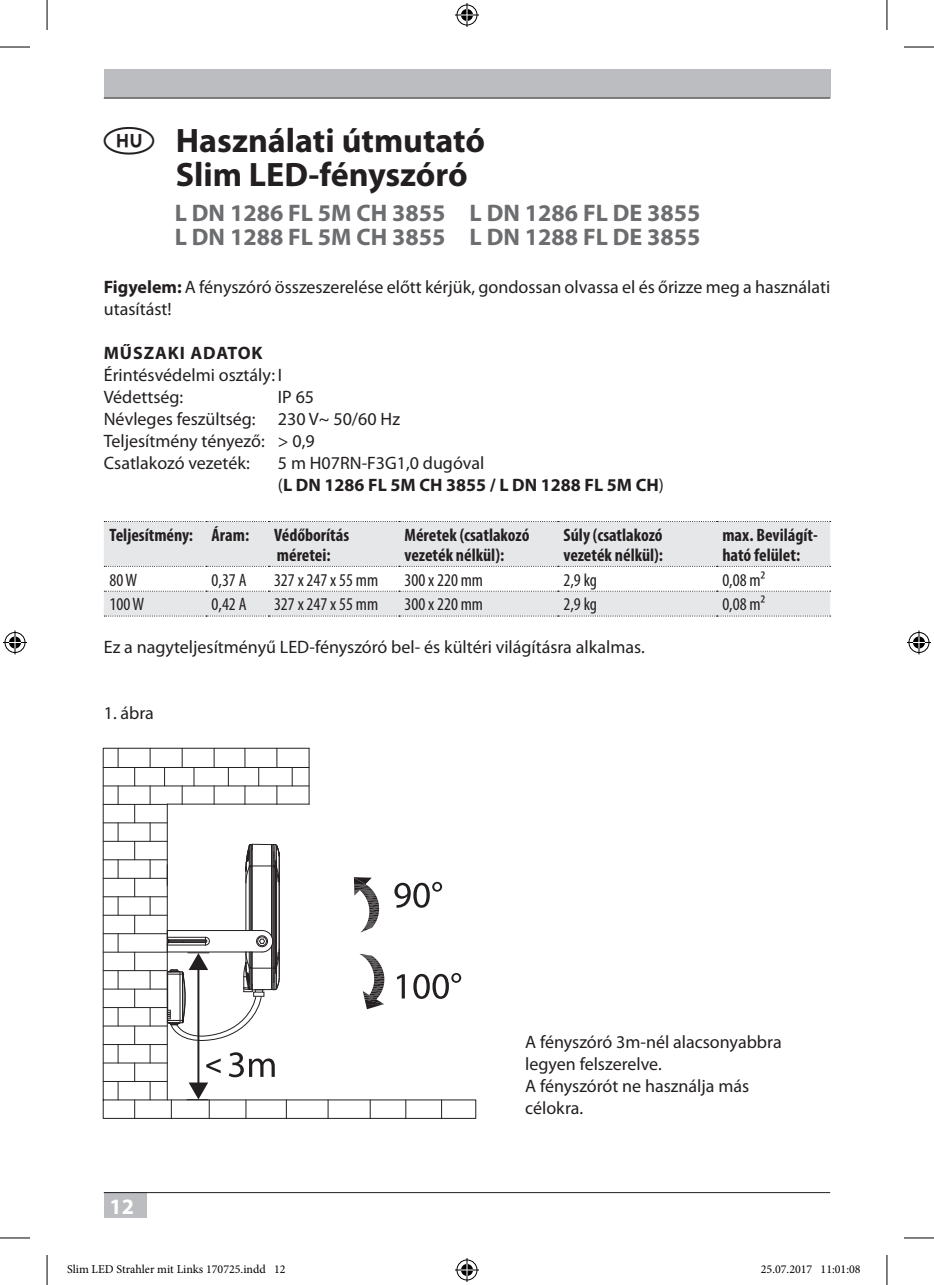
<style>
.page{position:relative;width:934px;height:1285px;background:#fff}
.page>*{position:absolute;margin:0;border:0;box-sizing:border-box;transform-origin:0 0}
.t1{font:700 34px/34px "Myriad Pro";color:#231f20}
.t2{font:700 24px/24px "Myriad Pro";color:#6c6d70}
.t3{font:700 22px "Myriad Pro";color:#fff}
.t4{font:18px/22px "Myriad Pro";color:#231f20}
.t5{font:700 condensed 18px/20px "Myriad Pro";color:#231f20}
.t6{font:condensed 18px "Myriad Pro";color:#231f20}
.t7{font:700 18px/22px "Myriad Pro";color:#231f20}
.t8{font:700 18px "Myriad Pro";letter-spacing:.05em;color:#231f20}
.t9{font:12px "Minion Pro";color:#000}
.s1{font-family:"Country 2 Pi";font-weight:400;font-size:32px}
.s2{font-weight:700}
.s3{font-weight:400}
</style>
<div class="page">
<div style="left:104px;top:1192px;width:42px;height:26px;background:#bcbdc0"></div>
<div style="left:104px;top:70px;width:725px;height:28px;background:#bcbdc0"></div>
<hr style="left:104px;top:98px;width:725px;height:1px;background:#231f20">
<hr style="left:104px;top:1192px;width:725px;height:1px;background:#231f20">
<svg style="left:104px;top:522px;width:725px;height:93px;fill:#e6e7e9"></svg>
<svg style="left:104px;top:521px;width:726px;height:1px"></svg>
<svg style="left:104px;top:566px;width:726px;height:1px"></svg>
<svg style="left:104px;top:591px;width:726px;height:1px"></svg>
<svg style="left:104px;top:615px;width:726px;height:1px"></svg>
<svg style="left:102px;top:747px;width:374px;height:372px"></svg>
<hr style="left:103px;top:1081px;width:64px;height:1px;background:#231f20">
<hr style="left:103px;top:1062px;width:64px;height:1px;background:#231f20">
<hr style="left:103px;top:1044px;width:64px;height:1px;background:#231f20">
<hr style="left:103px;top:1025px;width:64px;height:1px;background:#231f20">
<hr style="left:103px;top:1007px;width:64px;height:1px;background:#231f20">
<hr style="left:103px;top:988px;width:64px;height:1px;background:#231f20">
<hr style="left:103px;top:970px;width:64px;height:1px;background:#231f20">
<hr style="left:103px;top:951px;width:64px;height:1px;background:#231f20">
<hr style="left:103px;top:933px;width:64px;height:1px;background:#231f20">
<hr style="left:103px;top:915px;width:64px;height:1px;background:#231f20">
<hr style="left:103px;top:896px;width:64px;height:1px;background:#231f20">
<hr style="left:103px;top:878px;width:64px;height:1px;background:#231f20">
<hr style="left:103px;top:859px;width:64px;height:1px;background:#231f20">
<hr style="left:103px;top:841px;width:64px;height:1px;background:#231f20">
<hr style="left:103px;top:822px;width:64px;height:1px;background:#231f20">
<hr style="left:103px;top:804px;width:64px;height:1px;background:#231f20">
<hr style="left:103px;top:785px;width:206px;height:1px;background:#231f20">
<hr style="left:103px;top:767px;width:206px;height:1px;background:#231f20">
<svg style="left:441px;top:1100px;width:1px;height:18px"></svg>
<svg style="left:405px;top:1100px;width:1px;height:18px"></svg>
<svg style="left:369px;top:1100px;width:1px;height:18px"></svg>
<svg style="left:118px;top:1045px;width:1px;height:18px"></svg>
<svg style="left:118px;top:1082px;width:1px;height:18px"></svg>
<svg style="left:118px;top:1008px;width:1px;height:18px"></svg>
<svg style="left:118px;top:970px;width:1px;height:19px"></svg>
<svg style="left:118px;top:933px;width:1px;height:19px"></svg>
<svg style="left:118px;top:896px;width:1px;height:19px"></svg>
<svg style="left:118px;top:860px;width:1px;height:18px"></svg>
<svg style="left:150px;top:823px;width:1px;height:18px"></svg>
<svg style="left:118px;top:823px;width:1px;height:18px"></svg>
<svg style="left:150px;top:786px;width:1px;height:18px"></svg>
<svg style="left:118px;top:786px;width:1px;height:18px"></svg>
<svg style="left:150px;top:748px;width:1px;height:18px"></svg>
<svg style="left:118px;top:748px;width:1px;height:18px"></svg>
<svg style="left:134px;top:842px;width:1px;height:15px"></svg>
<svg style="left:134px;top:805px;width:1px;height:18px"></svg>
<svg style="left:134px;top:768px;width:1px;height:18px"></svg>
<svg style="left:133px;top:857px;width:114px;height:361px"></svg>
<svg style="left:359px;top:953px;width:25px;height:56px"></svg>
<svg style="left:354px;top:877px;width:25px;height:55px"></svg>
<svg style="left:394px;top:882px;width:48px;height:25px"></svg>
<svg style="left:396px;top:974px;width:8px;height:24px"></svg>
<svg style="left:413px;top:973px;width:48px;height:26px"></svg>
<svg style="left:164px;top:747px;width:164px;height:371px"></svg>
<hr style="left:0;top:47px;width:30px;height:1px;background:#000">
<hr style="left:903px;top:47px;width:30px;height:1px;background:#000">
<hr style="left:0;top:1237px;width:30px;height:1px;background:#000">
<hr style="left:903px;top:1237px;width:30px;height:1px;background:#000">
<hr style="left:47px;top:0;width:1px;height:30px;background:#000">
<hr style="left:47px;top:1255px;width:1px;height:30px;background:#000">
<hr style="left:886px;top:0;width:1px;height:30px;background:#000">
<hr style="left:886px;top:1255px;width:1px;height:30px;background:#000">
<svg style="left:455px;top:3px;width:24px;height:24px"></svg>
<svg style="left:455px;top:1258px;width:24px;height:24px"></svg>
<svg style="left:3px;top:630px;width:24px;height:24px"></svg>
<svg style="left:907px;top:630px;width:23px;height:24px"></svg>
<h1 class="t1" style="left:176px;top:122px;width:311px;text-indent:-72px"><span class="s1">I</span> Használati útmutató<br>Slim LED-fényszóró</h1>
<h2 class="t2" style="left:175px;top:200px;width:527px">L DN 1286 FL 5M CH 3855 L DN 1286 FL DE 3855<br>L DN 1288 FL 5M CH 3855 L DN 1288 FL DE 3855</h2>
<p class="t4" style="left:104px;top:276px;width:727px"><span class="s2">Figyelem:</span> A fényszóró összeszerelése előtt kérjük, gondossan olvassa el és őrizze meg a használati utasítást!</p>
<p class="t8" style="left:104px;top:341px;width:160px">MŰSZAKI ADATOK</p>
<p class="t4" style="left:104px;top:363px;width:180px">Érintésvédelmi osztály: I<br>Védettség:</p>
<p class="t4" style="left:104px;top:385px;width:298px;text-indent:174px">IP 65<br>Névleges feszültség: 230 V~ 50/60 Hz<br>Teljesítmény tényező: &gt; 0,9<br>Csatlakozó vezeték:</p>
<p class="t7" style="left:278px;top:451px;width:387px"><span class="s3">5 m H07RN-F3G1,0 dugóval<br>(</span>L DN 1286 FL 5M CH 3855 / L DN 1288 FL 5M CH<span class="s3">)</span></p>
<p class="t5" style="left:109px;top:524px;width:141px">Teljesítmény: Áram:</p>
<p class="t5" style="left:274px;top:524px;width:77px">Védőborítás méretei:</p>
<p class="t5" style="left:404px;top:524px;width:126px">Méretek (csatlakozó vezeték nélkül):</p>
<p class="t5" style="left:563px;top:524px;width:101px">Súly (csatlakozó vezeték nélkül):</p>
<p class="t5" style="left:722px;top:524px;width:97px">max. Bevilágít&shy;ható felület:</p>
<p class="t6" style="left:109px;top:569px;width:29px">80 W</p>
<p class="t6" style="left:211px;top:569px;width:36px">0,37 A</p>
<p class="t6" style="left:274px;top:569px;width:106px">327 x 247 x 55 mm</p>
<p class="t6" style="left:404px;top:569px;width:80px">300 x 220 mm</p>
<p class="t6" style="left:563px;top:569px;width:35px">2,9 kg</p>
<p class="t6" style="left:722px;top:569px;width:44px">0,08 m²</p>
<p class="t6" style="left:109px;top:593px;width:36px">100 W</p>
<p class="t6" style="left:211px;top:593px;width:36px">0,42 A</p>
<p class="t6" style="left:274px;top:593px;width:106px">327 x 247 x 55 mm</p>
<p class="t6" style="left:404px;top:593px;width:80px">300 x 220 mm</p>
<p class="t6" style="left:563px;top:593px;width:35px">2,9 kg</p>
<p class="t6" style="left:722px;top:593px;width:44px">0,08 m²</p>
<p class="t4" style="left:104px;top:635px;width:542px">Ez a nagyteljesítményű LED-fényszóró bel- és kültéri világításra alkalmas.</p>
<p class="t4" style="left:104px;top:701px;width:52px">1. ábra</p>
<p class="t3" style="left:109px;top:1191px;width:26px">12</p>
<p class="t4" style="left:525px;top:1030px;width:258px">A fényszóró 3m-nél alacsonyabbra legyen felszerelve.<br>A fényszórót ne használja más célokra.</p>
<p class="t9" style="left:67px;top:1261px;width:220px">Slim LED Strahler mit Links 170725.indd 12</p>
<p class="t9" style="left:760px;top:1261px;width:101px">25.07.2017 11:01:08</p>
</div>
